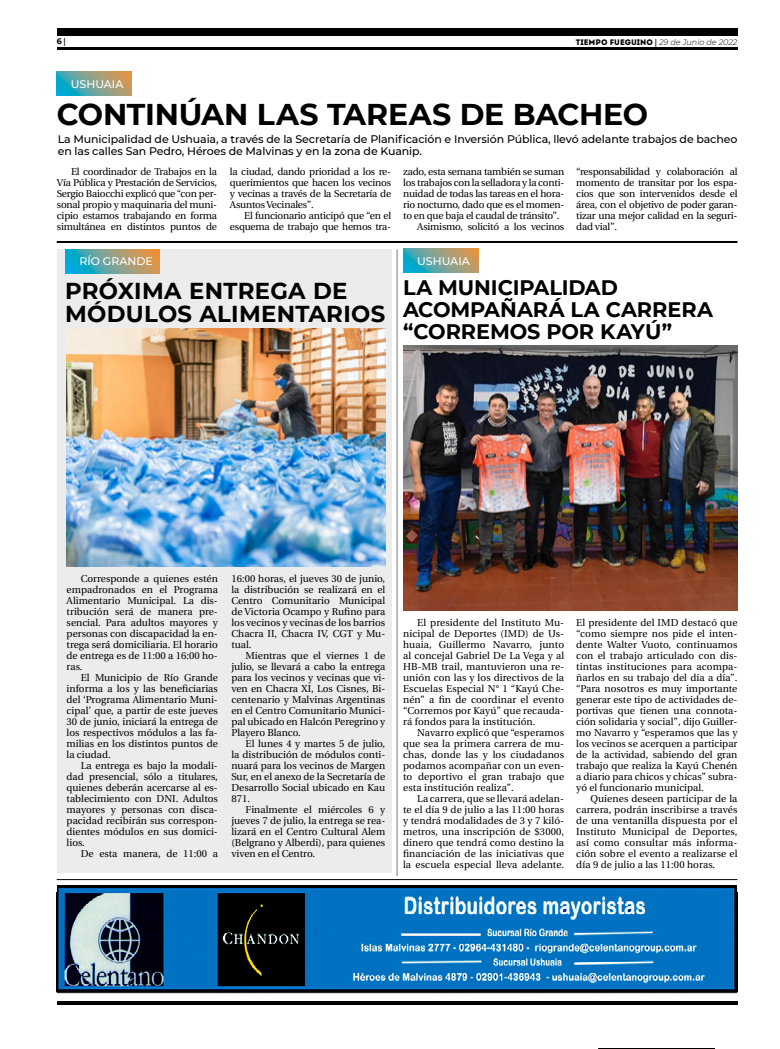
<style>
.page{position:relative;width:780px;height:1049px;background:#fff}
.page>*{position:absolute;margin:0;border:0;box-sizing:border-box;transform-origin:0 0}
.t1{font:700 30px "Montserrat";letter-spacing:-.01em;color:#000}
.t2{font:700 23px/23px "Montserrat";letter-spacing:.015em;color:#000}
.t3{font:700 21px/22px "Montserrat";letter-spacing:-.005em;color:#000}
.t4{font:500 11px/12px "Montserrat";letter-spacing:-.01em;color:#000}
.t5{font:500 11px "Montserrat";color:#fff}
.t6{font:10px/11px "Utopia";color:#000;text-align:justify}
.t7{font:10px/11px "Utopia";letter-spacing:-.02em;color:#000;text-align:right}
.t8{font:italic 300 8px "Montserrat";color:#000}
.t9{font:700 8px "Montserrat";color:#000}
.s1{font-family:"Utopia"}
.s2{font-family:"Intro";font-weight:400;font-style:normal}
.s3{font-family:"Utopia";font-weight:700;font-style:normal}
</style>
<div class="page">
<hr style="left:57px;top:48px;width:680px;height:2px;background:#000">
<div style="left:57px;top:28px;width:680px;height:7px;background:#000"></div>
<hr style="left:57px;top:1001px;width:680px;height:4px;background:#000">
<img style="left:57px;top:885px;width:679px;height:109px">
<hr style="left:598px;top:1048px;width:116px;height:1px;background:#000">
<svg style="left:57px;top:72px;width:75px;height:24px;background:#79a190"></svg>
<hr style="left:57px;top:879px;width:680px;height:1px;background:#000">
<svg style="left:403px;top:248px;width:75px;height:24px;background:#7aa18f"></svg>
<hr style="left:57px;top:241px;width:680px;height:2px;background:#000">
<hr style="left:396px;top:249px;width:1px;height:627px;background:#000">
<div style="left:57px;top:249px;width:334px;height:624px;background:#ececed"></div>
<svg style="left:65px;top:249px;width:94px;height:24px;background:#77a18f"></svg>
<img style="left:403px;top:346px;width:334px;height:265px">
<img style="left:67px;top:329px;width:318px;height:237px">
<p class="t9" style="left:57px;top:35px;width:11px">6 <span class="s1">|</span></p>
<p class="t8" style="left:576px;top:36px;width:163px"><span class="s2">TIEMPO FUEGUINO</span> <span class="s3">|</span> 29 de Junio de 2022</p>
<p class="t5" style="left:71px;top:76px;width:54px">USHUAIA</p>
<h1 class="t1" style="left:57px;top:93px;width:592px">CONTINÚAN LAS TAREAS DE BACHEO</h1>
<p class="t4" style="left:58px;top:133px;width:681px">La Municipalidad de Ushuaia, a través de la Secretaría de Planificación e Inversión Pública, llevó adelante trabajos de bacheo en las calles San Pedro, Héroes de Malvinas y en la zona de Kuanip.</p>
<p class="t6" style="left:57px;top:166px;width:162px;text-indent:14px">El coordinador de Trabajos en la Vía Pública y Prestación de Servicios, Sergio Baiocchi explicó que “con per&shy;sonal propio y maquinaria del muni&shy;cipio estamos trabajando en forma simultánea en distintos puntos de</p>
<p class="t5" style="left:79px;top:254px;width:75px">RÍO GRANDE</p>
<p class="t6" style="left:230px;top:166px;width:163px">la ciudad, dando prioridad a los re&shy;querimientos que hacen los vecinos y vecinas a través de la Secretaría de Asuntos Vecinales”.</p>
<p class="t7" style="left:230px;top:210px;width:163px">El funcionario anticipó que “en el esquema de trabajo que hemos tra-</p>
<h2 class="t2" style="left:65px;top:278px;width:321px">PRÓXIMA ENTREGA DE<br>MÓDULOS ALIMENTARIOS</h2>
<p class="t7" style="left:403px;top:166px;width:163px">zado, esta semana también se suman</p>
<p class="t7" style="left:403px;top:177px;width:163px">los trabajos con la selladora y la conti-</p>
<p class="t7" style="left:403px;top:188px;width:163px">nuidad de todas las tareas en el hora-</p>
<p class="t7" style="left:403px;top:199px;width:163px">rio nocturno, dado que es el momen-</p>
<p class="t7" style="left:403px;top:210px;width:158px">to en que baja el caudal de tránsito”.</p>
<p class="t7" style="left:417px;top:221px;width:148px">Asimismo, solicitó a los vecinos</p>
<p class="t5" style="left:417px;top:253px;width:54px">USHUAIA</p>
<p class="t6" style="left:576px;top:166px;width:163px">“responsabilidad y colaboración al momento de transitar por los espa&shy;cios que son intervenidos desde el área, con el objetivo de poder garan&shy;tizar una mejor calidad en la seguri&shy;dad vial”.</p>
<h3 class="t3" style="left:403px;top:276px;width:311px">LA MUNICIPALIDAD<br>ACOMPAÑARÁ LA CARRERA “CORREMOS POR KAYÚ”</h3>
<p class="t6" style="left:67px;top:573px;width:153px;text-indent:14px">Corresponde a quienes estén empadronados en el Programa Alimentario Municipal. La dis&shy;tribución será de manera pre&shy;sencial. Para adultos mayores y personas con discapacidad la en&shy;trega será domiciliaria. El horario de entrega es de 11:00 a 16:00 ho&shy;ras.</p>
<p class="t6" style="left:67px;top:672px;width:153px;text-indent:14px">El Municipio de Río Grande informa a los y las beneficiarias del ‘Programa Alimentario Muni&shy;cipal’ que, a partir de este jueves 30 de junio, iniciará la entrega de los respectivos módulos a las fa&shy;milias en los distintos puntos de la ciudad.</p>
<p class="t6" style="left:67px;top:760px;width:153px;text-indent:14px">La entrega es bajo la modali&shy;dad presencial, sólo a titulares, quienes deberán acercarse al es&shy;tablecimiento con DNI. Adultos mayores y personas con disca&shy;pacidad recibirán sus correspon&shy;dientes módulos en sus domici&shy;lios.</p>
<p class="t6" style="left:81px;top:848px;width:138px">De esta manera, de 11:00 a</p>
<p class="t6" style="left:231px;top:573px;width:155px">16:00 horas, el jueves 30 de junio, la distribución se realizará en el Centro Comunitario Municipal de Victoria Ocampo y Rufino para los vecinos y vecinas de los barrios Chacra II, Chacra IV, CGT y Mu&shy;tual.</p>
<p class="t6" style="left:231px;top:650px;width:155px;text-indent:14px">Mientras que el viernes 1 de julio, se llevará a cabo la entrega para los vecinos y vecinas que vi&shy;ven en Chacra XI, Los Cisnes, Bi&shy;centenario y Malvinas Argentinas en el Centro Comunitario Munici&shy;pal ubicado en Halcón Peregrino y Playero Blanco.</p>
<p class="t6" style="left:231px;top:738px;width:155px;text-indent:14px">El lunes 4 y martes 5 de julio, la distribución de módulos conti&shy;nuará para los vecinos de Margen Sur, en el anexo de la Secretaría de Desarrollo Social ubicado en Kau 871.</p>
<p class="t6" style="left:231px;top:804px;width:155px;text-indent:14px">Finalmente el miércoles 6 y jueves 7 de julio, la entrega se rea&shy;lizará en el Centro Cultural Alem (Belgrano y Alberdi), para quienes viven en el Centro.</p>
<p class="t6" style="left:403px;top:617px;width:163px;text-indent:14px">El presidente del Instituto Mu&shy;nicipal de Deportes (IMD) de Us&shy;huaia, Guillermo Navarro, junto al concejal Gabriel De La Vega y al HB-MB trail, mantuvieron una re&shy;unión con las y los directivos de la Escuelas Especial N° 1 “Kayú Che&shy;nén” a fin de coordinar el evento “Corremos por Kayú” que recauda&shy;rá fondos para la institución.</p>
<p class="t6" style="left:403px;top:727px;width:163px;text-indent:14px">Navarro explicó que “esperamos que sea la primera carrera de mu&shy;chas, donde las y los ciudadanos podamos acompañar con un even&shy;to deportivo el gran trabajo que esta institución realiza”.</p>
<p class="t6" style="left:403px;top:793px;width:163px;text-indent:14px">La carrera, que se llevará adelan&shy;te el día 9 de julio a las 11:00 horas y tendrá modalidades de 3 y 7 kiló&shy;metros, una inscripción de $3000, dinero que tendrá como destino la financiación de las iniciativas que la escuela especial lleva adelante.</p>
<p class="t6" style="left:576px;top:617px;width:163px">El presidente del IMD destacó que “como siempre nos pide el inten&shy;dente Walter Vuoto, continuamos con el trabajo articulado con dis&shy;tintas instituciones para acompa&shy;ñarlos en su trabajo del día a día”. “Para nosotros es muy importante generar este tipo de actividades de&shy;portivas que tienen una connota&shy;ción solidaria y social”, dijo Guiller&shy;mo Navarro y “esperamos que las y los vecinos se acerquen a participar de la actividad, sabiendo del gran trabajo que realiza la Kayú Chenén a diario para chicos y chicas” subra&shy;yó el funcionario municipal.</p>
<p class="t6" style="left:576px;top:793px;width:163px;text-indent:14px">Quienes deseen participar de la carrera, podrán inscribirse a través de una ventanilla dispuesta por el Instituto Municipal de Deportes, así como consultar más informa&shy;ción sobre el evento a realizarse el día 9 de julio a las 11:00 horas.</p>
</div>
